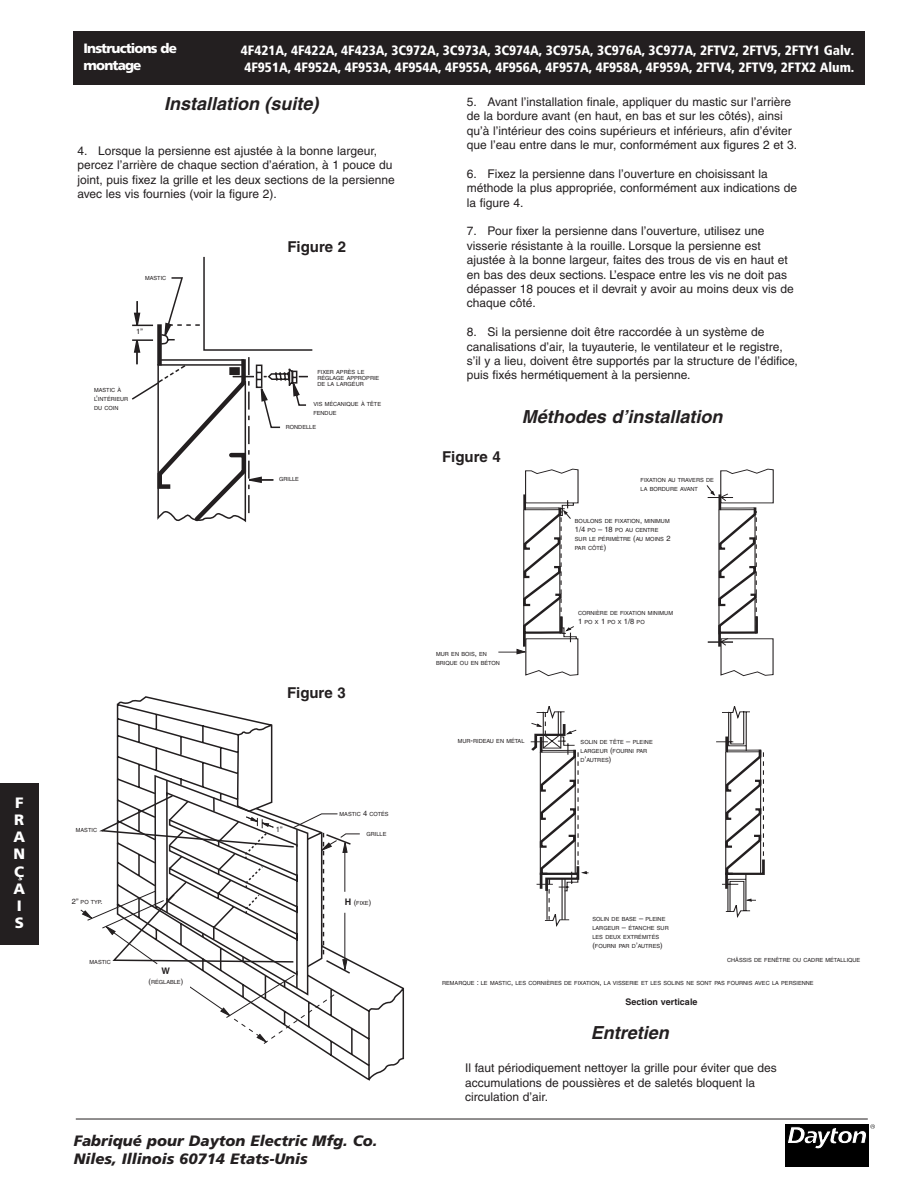
<style>
.page{position:relative;width:918px;height:1188px;background:#fff}
.page>*{position:absolute;margin:0;border:0;box-sizing:border-box;transform-origin:0 0}
.t1{font:italic 700 18px "Helvetica";color:#231f20}
.t2{font:italic 900 15px/18px "Frutiger";color:#231f20}
.t3{font:700 15px "Helvetica";color:#231f20}
.t4{font:900 15px/17.2px "Frutiger";color:#fff}
.t5{font:900 condensed 13.5px/16.5px "Frutiger";color:#fff}
.t6{font:900 13.5px/16.2px "Frutiger";letter-spacing:-.06em;color:#fff}
.t7{font:12px/14.4px "Helvetica";color:#231f20}
.t8{font:700 9px "Helvetica";color:#231f20}
.t9{font:7.5px "Helvetica";color:#231f20}
.t10{font:5.7px/9px "Helvetica";color:#231f20}
.s1{font-size:7.5px}
.s2{font-weight:700;font-size:9px}
</style>
<div class="page">
<svg style="left:116px;top:697px;width:288px;height:383px"></svg>
<div style="left:286px;top:685px;width:70px;height:18px;background:#fff"></div>
<div style="left:363px;top:829px;width:27px;height:11px;background:#fff"></div>
<div style="left:339px;top:897px;width:38px;height:12px;background:#fff"></div>
<svg style="left:132px;top:257px;width:180px;height:265px"></svg>
<svg style="left:81px;top:774px;width:280px;height:271px"></svg>
<div style="left:73px;top:31px;width:792px;height:54px;background:#231f20"></div>
<svg style="left:498px;top:469px;width:276px;height:451px"></svg>
<div style="left:573px;top:516px;width:100px;height:40px;background:#fff"></div>
<div style="left:577px;top:608px;width:103px;height:25px;background:#fff"></div>
<hr style="left:76px;top:1119px;width:792px;height:1px;background:#231f20">
<div style="left:785px;top:1124px;width:83px;height:42px;background:#000"></div>
<svg style="left:787px;top:1124px;width:88px;height:32px"></svg>
<div style="left:0;top:783px;width:38px;height:162px;background:#231f20"></div>
<p class="t4" style="left:13px;top:795px;width:13px">F<br>R<br>A<br>N<br>Ç<br>A<br>I<br>S</p>
<p class="t6" style="left:83px;top:42px;width:95px">Instructions de montage</p>
<p class="t5" style="left:241px;top:44px;width:615px">4F421A, 4F422A, 4F423A, 3C972A, 3C973A, 3C974A, 3C975A, 3C976A, 3C977A, 2FTV2, 2FTV5, 2FTY1 Galv.<br>4F951A, 4F952A, 4F953A, 4F954A, 4F955A, 4F956A, 4F957A, 4F958A, 4F959A, 2FTV4, 2FTV9, 2FTX2 Alum.</p>
<h1 class="t1" style="left:164px;top:97px;width:156px">Installation (suite)</h1>
<p class="t7" style="left:77px;top:145px;width:319px">4. Lorsque la persienne est ajustée à la bonne largeur, percez l’arrière de chaque section d’aération, à 1 pouce du joint, puis fixez la grille et les deux sections de la persienne avec les vis fournies (voir la figure 2).</p>
<p class="t10" style="left:145px;top:274px;width:23px">MASTIC</p>
<p class="t9" style="left:136px;top:329px;width:8px">1”</p>
<p class="t10" style="left:94px;top:386px;width:36px">MASTIC À<br>L<span class="s1">’</span>INTÉRIEUR<br>DU COIN</p>
<p class="t10" style="left:76px;top:826px;width:23px">MASTIC</p>
<p class="t3" style="left:287px;top:242px;width:60px">Figure 2</p>
<p class="t10" style="left:317px;top:370px;width:64px;line-height:6px">FIXER APRÈS LE<br>RÉGLAGE APPROPRIE<br>DE LA LARGÉUR</p>
<p class="t10" style="left:313px;top:400px;width:69px">VIS MÉCANIQUE À TÊTE<br>FENDUE</p>
<p class="t10" style="left:286px;top:423px;width:32px">RONDELLE</p>
<p class="t10" style="left:279px;top:475px;width:22px">GRILLE</p>
<p class="t3" style="left:287px;top:687px;width:60px">Figure 3</p>
<p class="t9" style="left:276px;top:827px;width:8px">1”</p>
<p class="t10" style="left:340px;top:810px;width:51px">MASTIC <span class="s1">4</span> COTÉS</p>
<p class="t10" style="left:367px;top:830px;width:22px">GRILLE</p>
<p class="t10" style="left:72px;top:898px;width:32px"><span class="s1">2”</span> PO TYP<span class="s1">.</span></p>
<p class="t10" style="left:345px;top:899px;width:28px"><span class="s2">H</span> <span class="s1">(</span>FIXE<span class="s1">)</span></p>
<p class="t10" style="left:90px;top:958px;width:23px">MASTIC</p>
<p class="t8" style="left:162px;top:967px;width:10px">W</p>
<p class="t10" style="left:149px;top:978px;width:36px"><span class="s1">(</span>RÉGLABLE<span class="s1">)</span></p>
<p class="t2" style="left:74px;top:1133px;width:305px">Fabriqué pour Dayton Electric Mfg. Co.<br>Niles, Illinois 60714 Etats-Unis</p>
<p class="t7" style="left:467px;top:96px;width:332px">5. Avant l’installation finale, appliquer du mastic sur l’arrière de la bordure avant (en haut, en bas et sur les côtés), ainsi qu’à l’intérieur des coins supérieurs et inférieurs, afin d’éviter que l’eau entre dans le mur, conformément aux figures 2 et 3.</p>
<p class="t7" style="left:467px;top:168px;width:332px">6. Fixez la persienne dans l’ouverture en choisissant la méthode la plus appropriée, conformément aux indications de la figure 4.</p>
<p class="t7" style="left:467px;top:225px;width:329px">7. Pour fixer la persienne dans l’ouverture, utilisez une visserie résistante à la rouille. Lorsque la persienne est ajustée à la bonne largeur, faites des trous de vis en haut et en bas des deux sections. L’espace entre les vis ne doit pas dépasser 18 pouces et il devrait y avoir au moins deux vis de chaque côté.</p>
<p class="t7" style="left:467px;top:326px;width:333px">8. Si la persienne doit être raccordée à un système de canalisations d’air, la tuyauterie, le ventilateur et le registre, s’il y a lieu, doivent être supportés par la structure de l’édifice, puis fixés hermétiquement à la persienne.</p>
<p class="t3" style="left:442px;top:451px;width:60px">Figure 4</p>
<h1 class="t1" style="left:522px;top:410px;width:202px">Méthodes d’installation</h1>
<p class="t10" style="left:641px;top:476px;width:75px">FIXATION AU TRAVERS DE<br>LA BORDURE AVANT</p>
<p class="t10" style="left:575px;top:517px;width:97px">BOULONS DE FIXATION<span class="s1">,</span> MINIMUM<br><span class="s1">1/4</span> PO <span class="s1">– 18</span> PO AU CENTRE<br>SUR LE PÉRIMÈTRE <span class="s1">(</span>AU MOINS <span class="s1">2<br></span>PAR CÔTÉ<span class="s1">)</span></p>
<p class="t10" style="left:436px;top:650px;width:65px">MUR EN BOIS<span class="s1">,</span> EN<br>BRIQUE OU EN BÉTON</p>
<p class="t10" style="left:578px;top:609px;width:96px">CORNIÈRE DE FIXATION MINIMUM<br><span class="s1">1</span> PO X <span class="s1">1</span> PO X <span class="s1">1/8</span> PO</p>
<p class="t10" style="left:458px;top:737px;width:68px">MUR<span class="s1">-</span>RIDEAU EN MÉTAL</p>
<p class="t10" style="left:581px;top:738px;width:74px">SOLIN DE TÊTE <span class="s1">–</span> PLEINE<br>LARGEUR <span class="s1">(</span>FOURNI PAR<br>D<span class="s1">’</span>AUTRES<span class="s1">)</span></p>
<p class="t10" style="left:592px;top:915px;width:78px">SOLIN DE BASE <span class="s1">–</span> PLEINE<br>LARGEUR <span class="s1">–</span> ÉTANCHE SUR<br>LES DEUX EXTRÉMITÉS <span class="s1">(</span>FOURNI PAR D<span class="s1">’</span>AUTRES<span class="s1">)</span></p>
<p class="t10" style="left:727px;top:956px;width:135px">CHÂSSIS DE FENÊTRE OU CADRE MÉTALLIQUE</p>
<p class="t10" style="left:442px;top:979px;width:373px">REMARQUE <span class="s1">:</span> LE MASTIC<span class="s1">,</span> LES CORNIÈRES DE FIXATION<span class="s1">,</span> LA VISSERIE ET LES SOLINS NE SONT PAS FOURNIS AVEC LA PERSIENNE</p>
<p class="t8" style="left:626px;top:999px;width:73px">Section verticale</p>
<h1 class="t1" style="left:591px;top:1026px;width:79px">Entretien</h1>
<p class="t7" style="left:465px;top:1062px;width:313px">Il faut périodiquement nettoyer la grille pour éviter que des accumulations de poussières et de saletés bloquent la circulation d’air.</p>
</div>
